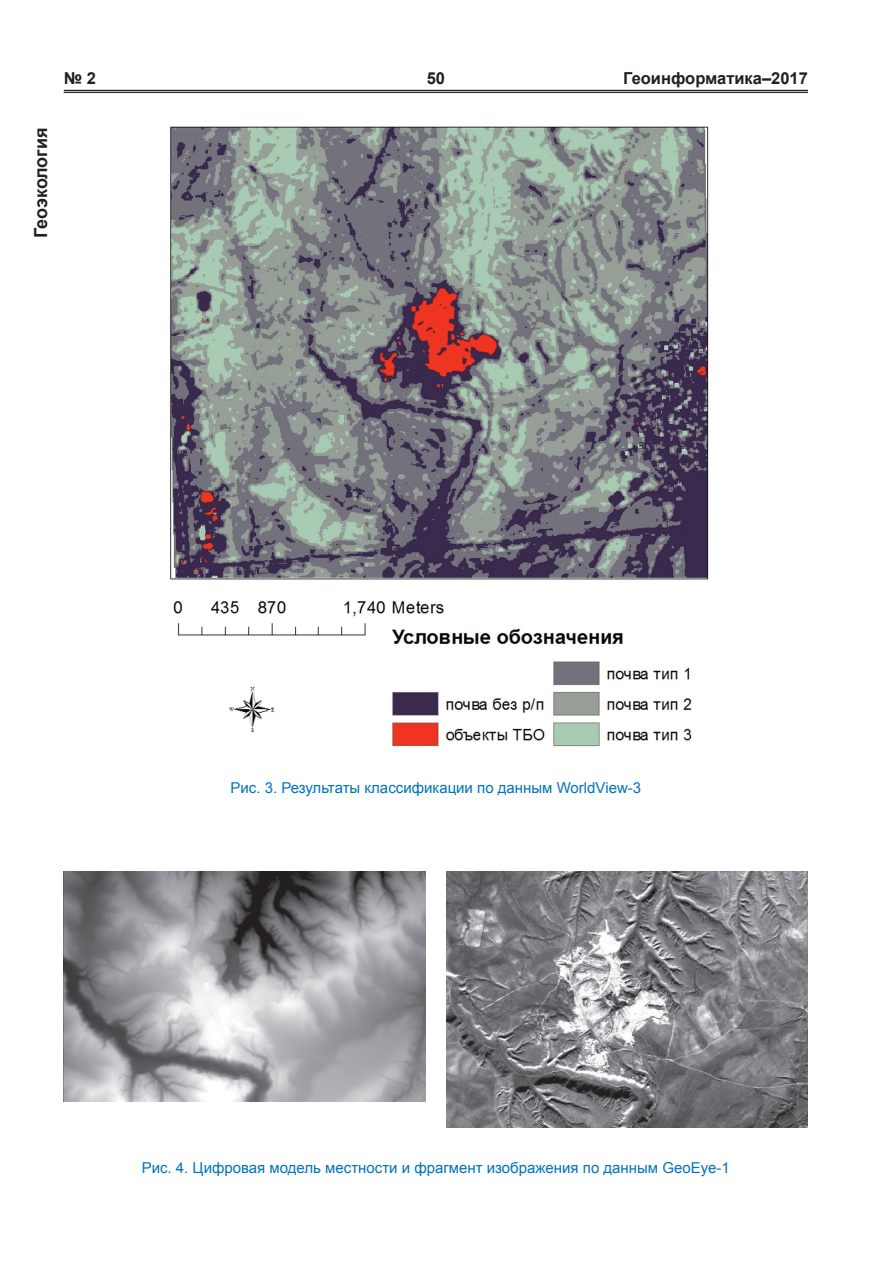
<style>
.page{position:relative;width:893px;height:1263px;background:#fff}
.page>*{position:absolute;margin:0;border:0;box-sizing:border-box;transform-origin:0 0}
.t1{font:700 18px "Arial";letter-spacing:-.005em;color:#231f20}
.t2{font:700 16.5px "Arial";color:#231f20}
.t3{font:15px "Arial";color:#0073bd}
</style>
<div class="page">
<hr style="left:64px;top:90px;width:744px;height:1px;background:#231f20">
<hr style="left:64px;top:92px;width:744px;height:1px;background:#231f20">
<img style="left:170px;top:126px;width:539px;height:621px">
<img style="left:64px;top:872px;width:361px;height:229px">
<img style="left:446px;top:872px;width:362px;height:255px">
<p class="t1" style="left:29px;top:238px;width:112px;rotate:-90deg">Геоэкология</p>
<p class="t2" style="left:64px;top:68px;width:34px">№ 2</p>
<p class="t2" style="left:427px;top:68px;width:20px">50</p>
<p class="t2" style="left:623px;top:68px;width:186px">Геоинформатика–2017</p>
<p class="t3" style="left:230px;top:778px;width:412px">Рис. 3. Результаты классификации по данным WorldView-3</p>
<p class="t3" style="left:142px;top:1157px;width:590px">Рис. 4. Цифровая модель местности и фрагмент изображения по данным GeoEye-1</p>
</div>
